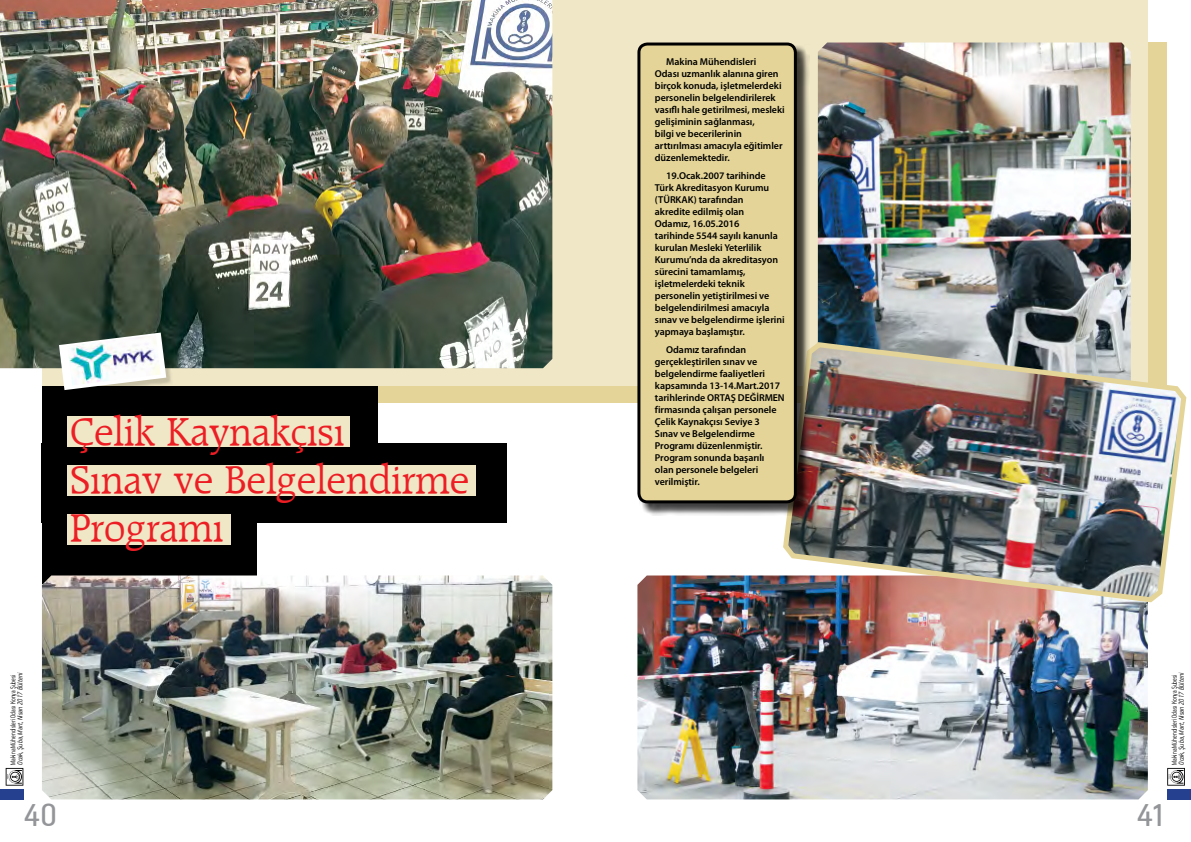
<style>
.page{position:relative;width:1191px;height:842px;background:#fff}
.page>*{position:absolute;margin:0;border:0;box-sizing:border-box;transform-origin:0 0}
.t1{font:40px "Raleigh";color:#ed1d24}
.t2{font:36px "PF Handbook Pro";color:#939598}
.t3{font:600 10px/12px "Myriad Pro";letter-spacing:-.005em;color:#000}
.t4{font:300 8px "PF Handbook Pro";color:#000;scale:.8 1}
.t5{font:italic 300 8px "PF Handbook Pro";letter-spacing:-.005em;color:#000;scale:.9 1}
</style>
<div class="page">
<svg style="left:6px;top:768px;width:17px;height:18px"></svg>
<svg style="left:1167px;top:768px;width:18px;height:18px"></svg>
<div style="left:0;top:789px;width:23px;height:10px;background:#25408f"></div>
<div style="left:1167px;top:789px;width:24px;height:10px;background:#25408f"></div>
<div style="left:595px;top:43px;width:571px;height:360px;background:#e4d497"></div>
<div style="left:42px;top:350px;width:553px;height:53px;background:#e4d497"></div>
<div style="left:595px;top:0;width:552px;height:386px;background:#f0e7c7"></div>
<div style="left:42px;top:510px;width:214px;height:74px;background:#000"></div>
<div style="left:42px;top:443px;width:465px;height:79px;background:#000"></div>
<div style="left:42px;top:382px;width:335px;height:83px;background:#000"></div>
<div style="left:42px;top:0;width:553px;height:386px;background:#f0e7c7"></div>
<img style="left:637px;top:575px;width:510px;height:224px">
<img style="left:818px;top:43px;width:312px;height:295px">
<img style="left:42px;top:575px;width:510px;height:224px">
<img style="left:0;top:0;width:552px;height:368px">
<div style="left:67px;top:417px;width:282px;height:30px;background:#f0e7c7"></div>
<div style="left:67px;top:465px;width:409px;height:31px;background:#f0e7c7"></div>
<div style="left:67px;top:514px;width:164px;height:30px;background:#f0e7c7"></div>
<img style="left:780px;top:338px;width:407px;height:267px">
<div style="left:639px;top:44px;width:170px;height:471px;background:#000;opacity:.75"></div>
<div style="left:639px;top:44px;width:156px;height:458px;background:#e4d497;border-radius:9px"></div>
<div style="left:637px;top:43px;width:160px;height:460px;border:3px solid #000;border-radius:9px"></div>
<div style="left:60px;top:334px;width:112px;height:63px;background:#000;opacity:.18"></div>
<svg style="left:59px;top:333px;width:107px;height:57px"></svg>
<img style="left:67px;top:335px;width:94px;height:50px">
<p class="t1" style="left:70px;top:408px;width:275px">Çelik Kaynakçısı</p>
<p class="t1" style="left:70px;top:456px;width:400px">Sınav ve Belgelendirme</p>
<p class="t1" style="left:70px;top:504px;width:155px">Programı</p>
<p class="t3" style="left:655px;top:55px;width:131px;text-indent:11px">Makina Mühendisleri<br>Odası uzmanlık alanına giren birçok konuda, işletmelerdeki personelin belgelendirilerek vasıflı hale getirilmesi, mesleki gelişiminin sağlanması,<br>bilgi ve becerilerinin arttırılması amacıyla eğitimler düzenlemektedir.</p>
<p class="t3" style="left:655px;top:169px;width:131px;text-indent:11px">19.Ocak.2007 tarihinde<br>Türk Akreditasyon Kurumu (TÜRKAK) tarafından<br>akredite edilmiş olan<br>Odamız, 16.05.2016<br>tarihinde 5544 sayılı kanunla kurulan Mesleki Yeterlilik<br>Kurumu’nda da akreditasyon sürecini tamamlamış, işletmelerdeki teknik personelin yetiştirilmesi ve belgelendirilmesi amacıyla sınav ve belgelendirme işlerini yapmaya başlamıştır.</p>
<p class="t3" style="left:655px;top:343px;width:131px;text-indent:11px">Odamız tarafından gerçekleştirilen sınav ve belgelendirme faaliyetleri kapsamında 13-14.Mart.2017 tarihlerinde ORTAŞ DEĞİRMEN firmasında çalışan personele<br>Çelik Kaynakçısı Seviye 3<br>Sınav ve Belgelendirme<br>Programı düzenlenmiştir.<br>Program sonunda başarılı olan personele belgeleri verilmiştir.</p>
<p class="t4" style="left:8px;top:765px;width:114px;rotate:-90deg">Makina Mühendisleri Odası Konya Şubesi</p>
<p class="t5" style="left:15px;top:765px;width:104px;rotate:-90deg">Ocak, Şuba, Mart, Nisan 2017 Bülteni</p>
<p class="t4" style="left:1169px;top:765px;width:114px;rotate:-90deg">Makina Mühendisleri Odası Konya Şubesi</p>
<p class="t5" style="left:1176px;top:765px;width:104px;rotate:-90deg">Ocak, Şuba, Mart, Nisan 2017 Bülteni</p>
<h2 class="t2" style="left:23px;top:794px;width:35px">40</h2>
<h2 class="t2" style="left:1136px;top:794px;width:32px">41</h2>
</div>
